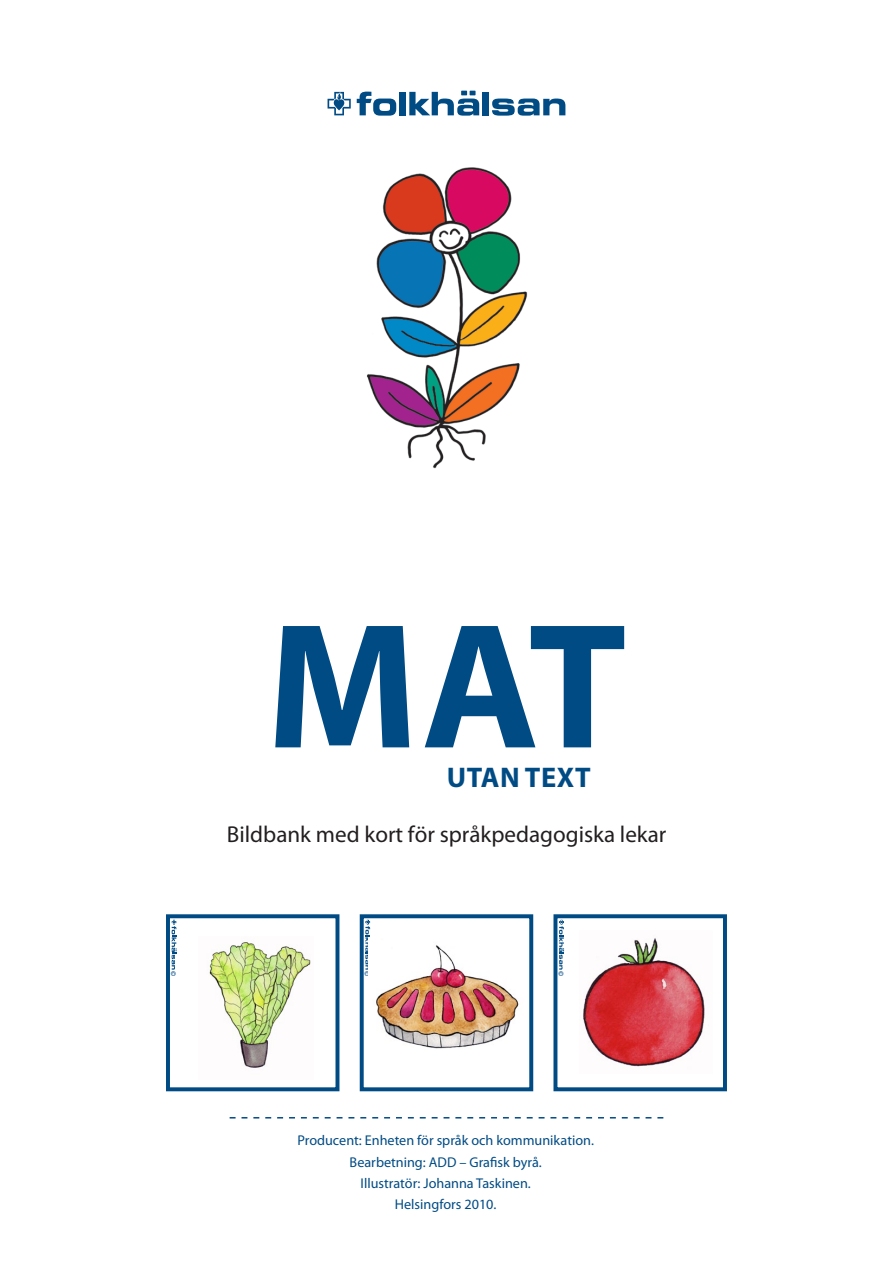
<style>
.page{position:relative;width:893px;height:1263px;background:#fff}
.page>*{position:absolute;margin:0;border:0;box-sizing:border-box;transform-origin:0 0}
.t1{font:700 180px "Myriad Pro";color:#004b84}
.t2{font:700 28.5px "Myriad Pro";color:#004b84}
.t3{font:23.1px "Myriad Pro";color:#231f20}
.t4{font:14.25px/21.3px "Myriad Pro";color:#004b84;text-align:center}
.t5{font:700 7.65px "Myriad Pro";color:#004b84}
</style>
<div class="page">
<img style="left:367px;top:167px;width:161px;height:302px">
<svg style="left:230px;top:1117px;width:433px;height:1px"></svg>
<div style="left:166px;top:914px;width:173px;height:177px;background:#fff;border:4px solid #004b84"></div>
<div style="left:360px;top:914px;width:173px;height:177px;background:#fff;border:4px solid #004b84"></div>
<div style="left:553px;top:914px;width:174px;height:177px;background:#fff;border:4px solid #004b84"></div>
<svg style="left:559px;top:920px;width:5px;height:50px"></svg>
<svg style="left:365px;top:920px;width:5px;height:50px"></svg>
<svg style="left:172px;top:920px;width:5px;height:50px"></svg>
<svg style="left:357px;top:92px;width:39px;height:24px"></svg>
<div style="left:399px;top:92px;width:6px;height:23px;background:#004b84"></div>
<div style="left:482px;top:92px;width:7px;height:23px;background:#004b84"></div>
<svg style="left:492px;top:99px;width:73px;height:17px"></svg>
<svg style="left:328px;top:92px;width:23px;height:23px"></svg>
<svg style="left:409px;top:91px;width:70px;height:25px"></svg>
<img style="left:209px;top:942px;width:102px;height:126px">
<img style="left:368px;top:938px;width:151px;height:111px">
<img style="left:583px;top:938px;width:122px;height:129px">
<h1 class="t1" style="left:266px;top:569px;width:362px">MAT</h1>
<h2 class="t2" style="left:447px;top:759px;width:145px">UTA N TEXT</h2>
<h3 class="t3" style="left:227px;top:820px;width:441px">Bildbank med kort för språkpedagogiska lekar</h3>
<p class="t5" style="left:178px;top:971px;width:7px;rotate:90deg">©</p>
<p class="t5" style="left:372px;top:971px;width:7px;rotate:90deg">©</p>
<p class="t5" style="left:566px;top:971px;width:7px;rotate:90deg">©</p>
<p class="t4" style="left:297px;top:1130px;width:298px">Producent: Enheten för språk och kommunikation.<br>Bearbetning: ADD – Grafisk byrå.<br>Illustratör: Johanna Taskinen.<br>Helsingfors 2010.</p>
</div>
